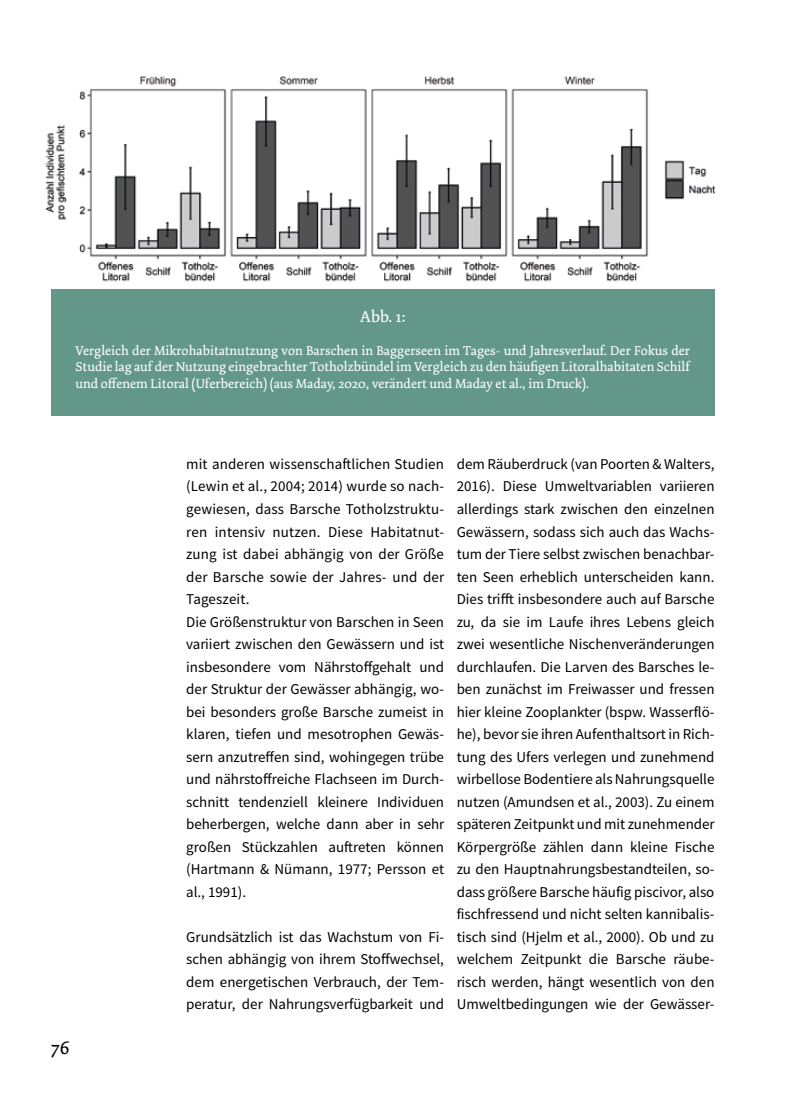
<style>
.page{position:relative;width:808px;height:1106px;background:#fff}
.page>*{position:absolute;margin:0;border:0;box-sizing:border-box;transform-origin:0 0}
.t1{font:19.5px "Dolly Pro";color:#000}
.t2{font:16.5px "Dolly Pro";color:#fff}
.t3{font:15px/22.5px "Source Sans Variable";color:#000;text-align:justify}
.t4{font:13.5px/16.5px "Dolly Pro";color:#fff;text-align:justify}
</style>
<div class="page">
<img style="left:45px;top:76px;width:671px;height:206px">
<div style="left:51px;top:289px;width:663px;height:127px;background:#639888"></div>
<p class="t2" style="left:360px;top:305px;width:47px">Abb. 1:</p>
<p class="t4" style="left:75px;top:342px;width:616px">Vergleich der Mikrohabitatnutzung von Barschen in Baggerseen im Tages- und Jahresverlauf. Der Fokus der Studie lag auf der Nutzung eingebrachter Totholzbündel im Vergleich zu den häufigen Litoralhabitaten Schilf und offenem Litoral (Uferbereich) (aus Maday, 2020, verändert und Maday et al., im Druck).</p>
<h1 class="t1" style="left:51px;top:1035px;width:20px">76</h1>
<p class="t3" style="left:186px;top:453px;width:260px;text-align:left">mit anderen wissenschaftlichen Studien (Lewin et al., 2004; 2014) wurde so nach&shy;gewiesen, dass Barsche Totholzstruktu&shy;ren intensiv nutzen. Diese Habitatnut&shy;zung ist dabei abhängig von der Größe der Barsche sowie der Jahres- und der Tageszeit.<br>Die Größenstruktur von Barschen in Seen variiert zwischen den Gewässern und ist insbesondere vom Nährstoffgehalt und der Struktur der Gewässer abhängig, wo&shy;bei besonders große Barsche zumeist in klaren, tiefen und mesotrophen Gewäs&shy;sern anzutreffen sind, wohingegen trübe und nährstoffreiche Flachseen im Durch&shy;schnitt tendenziell kleinere Individuen beherbergen, welche dann aber in sehr großen Stückzahlen auftreten können (Hartmann &amp; Nümann, 1977; Persson et al., 1991).</p>
<p class="t3" style="left:186px;top:925px;width:259px">Grundsätzlich ist das Wachstum von Fi&shy;schen abhängig von ihrem Stoffwechsel, dem energetischen Verbrauch, der Tem&shy;peratur, der Nahrungsverfügbarkeit und</p>
<p class="t3" style="left:457px;top:453px;width:260px">dem Räuberdruck (van Poorten &amp; Walters, 2016). Diese Umweltvariablen variieren allerdings stark zwischen den einzelnen Gewässern, sodass sich auch das Wachs&shy;tum der Tiere selbst zwischen benachbar&shy;ten Seen erheblich unterscheiden kann.<br>Dies trifft insbesondere auch auf Barsche zu, da sie im Laufe ihres Lebens gleich zwei wesentliche Nischenveränderungen durchlaufen. Die Larven des Barsches le&shy;ben zunächst im Freiwasser und fressen hier kleine Zooplankter (bspw. Wasserflö&shy;he), bevor sie ihren Aufenthaltsort in Rich&shy;tung des Ufers verlegen und zunehmend wirbellose Bodentiere als Nahrungsquelle nutzen (Amundsen et al., 2003). Zu einem späteren Zeitpunkt und mit zunehmender Körpergröße zählen dann kleine Fische zu den Hauptnahrungsbestandteilen, so&shy;dass größere Barsche häufig piscivor, also fischfressend und nicht selten kannibalis&shy;tisch sind (Hjelm et al., 2000). Ob und zu welchem Zeitpunkt die Barsche räube&shy;risch werden, hängt wesentlich von den Umweltbedingungen wie der Gewässer-</p>
</div>
